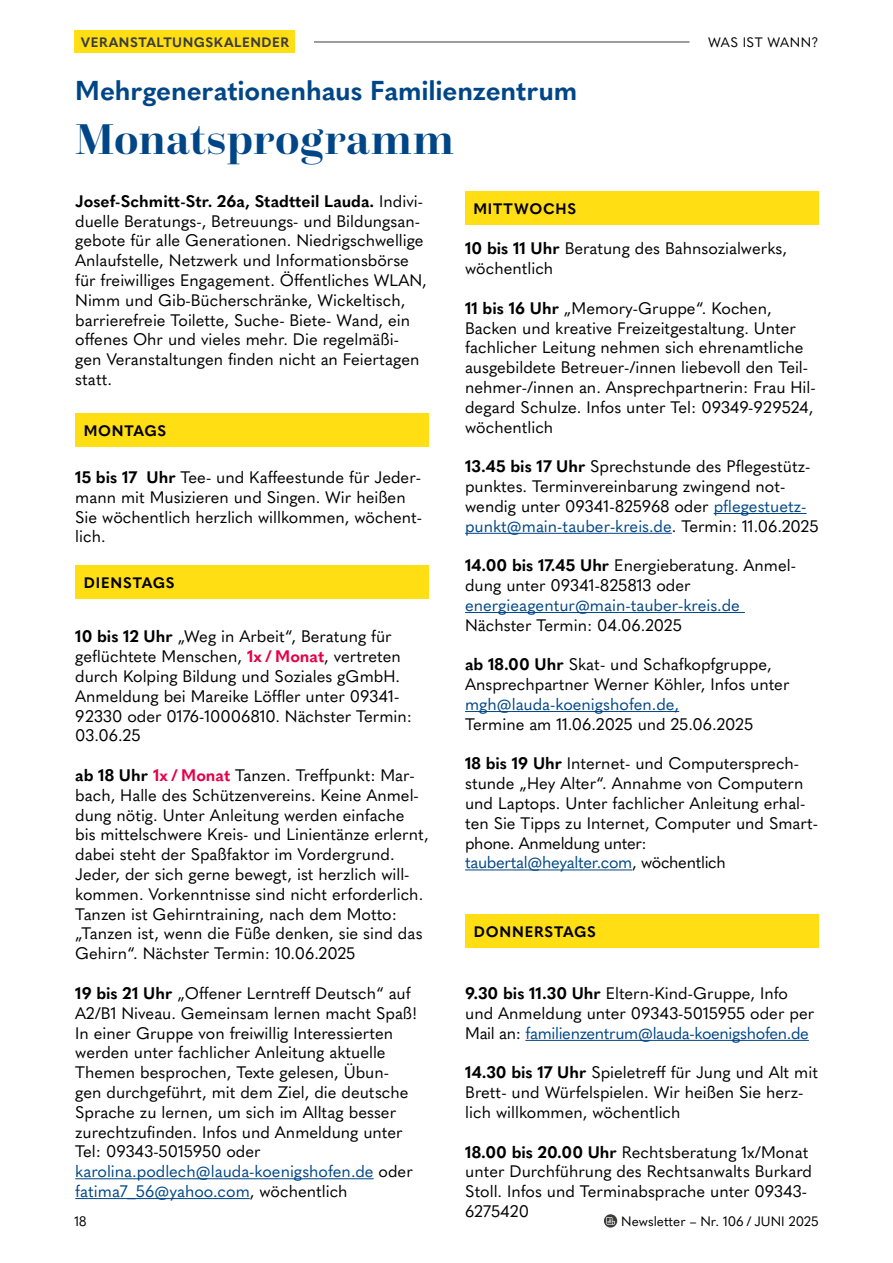
<style>
.page{position:relative;width:893px;height:1263px;background:#fff}
.page>*{position:absolute;margin:0;border:0;box-sizing:border-box;transform-origin:0 0}
.t1{font:700 45px "Questa Grande";letter-spacing:.015em;color:#004687}
.t2{font:700 27px "Quasimoda";letter-spacing:-.005em;color:#004687}
.t3{font:16.5px/19.8px "Quasimoda";color:#000}
.t4{font:16.5px "Quasimoda";color:#004687}
.t5{font:700 15px "Quasimoda";letter-spacing:.05em;color:#000}
.t6{font:13.5px "Quasimoda";color:#000}
.t7{font:700 13.5px "Quasimoda";letter-spacing:.04em;color:#3c3c3b}
.t8{font:13.5px "Quasimoda";letter-spacing:.04em;color:#000}
.s1{font-weight:700}
.s2{color:#004687}
.s3{font-weight:700;color:#e50046}
</style>
<div class="page">
<hr style="left:75px;top:1178px;width:299px;height:1px;background:#004687">
<hr style="left:75px;top:1198px;width:175px;height:1px;background:#004687">
<div style="left:75px;top:414px;width:354px;height:33px;background:#ffde14"></div>
<hr style="left:714px;top:513px;width:92px;height:1px;background:#004687">
<hr style="left:465px;top:533px;width:207px;height:1px;background:#004687">
<hr style="left:465px;top:612px;width:280px;height:1px;background:#004687">
<hr style="left:465px;top:711px;width:214px;height:1px;background:#004687">
<hr style="left:465px;top:869px;width:167px;height:1px;background:#004687">
<div style="left:465px;top:191px;width:353px;height:33px;background:#ffde14"></div>
<hr style="left:525px;top:1040px;width:284px;height:1px;background:#004687">
<div style="left:465px;top:914px;width:354px;height:33px;background:#ffde14"></div>
<div style="left:75px;top:566px;width:354px;height:33px;background:#ffde14"></div>
<div style="left:74px;top:31px;width:221px;height:22px;background:#ffde14"></div>
<hr style="left:314px;top:42px;width:375px;height:1px;background:#3c3c3b">
<div style="left:604px;top:1214px;width:13px;height:13px;background:#3c3c3b;border-radius:50%"></div>
<svg style="left:606px;top:1217px;width:9px;height:8px"></svg>
<p class="t7" style="left:81px;top:32px;width:210px">VERANSTALTUNGSKALENDER</p>
<p class="t8" style="left:708px;top:32px;width:112px">WAS IST WANN?</p>
<h2 class="t2" style="left:75px;top:69px;width:503px">Mehrgenerationenhaus Familienzentrum</h2>
<h1 class="t1" style="left:75px;top:111px;width:380px">Monatsprogramm</h1>
<p class="t3" style="left:75px;top:190px;width:353px"><span class="s1">Josef-Schmitt-Str. 26a, Stadtteil Lauda.</span> Indivi&shy;duelle Beratungs-, Betreuungs- und Bildungsan&shy;gebote für alle Generationen. Niedrigschwellige Anlaufstelle, Netzwerk und Informationsbörse für freiwilliges Engagement. Öffentliches WLAN, Nimm und Gib-Bücherschränke, Wickeltisch, barrierefreie Toilette, Suche- Biete- Wand, ein offenes Ohr und vieles mehr. Die regelmäßi&shy;gen Veranstaltungen finden nicht an Feiertagen statt.</p>
<p class="t5" style="left:473px;top:197px;width:104px">MITTWOCHS</p>
<p class="t3" style="left:465px;top:238px;width:323px"><span class="s1">10 bis 11 Uhr</span> Beratung des Bahnsozialwerks, wöchentlich</p>
<p class="t3" style="left:465px;top:297px;width:352px"><span class="s1">11 bis 16 Uhr</span> „Memory-Gruppe“. Kochen, Backen und kreative Freizeitgestaltung. Unter fachlicher Leitung nehmen sich ehrenamtliche ausgebildete Betreuer-/innen liebevoll den Teil&shy;nehmer-/innen an. Ansprechpartnerin: Frau Hil&shy;degard Schulze. Infos unter Tel: 09349-929524, wöchentlich</p>
<p class="t3" style="left:465px;top:455px;width:355px"><span class="s1">13.45 bis 17 Uhr</span> Sprechstunde des Pflegestütz&shy;punktes. Terminvereinbarung zwingend not&shy;wendig unter 09341-825968 oder <span class="s2">pflegestuetz&shy;punkt@main-tauber-kreis.de</span>. Termin: 11.06.2025</p>
<p class="t3" style="left:465px;top:554px;width:332px"><span class="s1">14.00 bis 17.45 Uhr</span> Energieberatung. Anmel&shy;dung unter 09341-825813 oder</p>
<p class="t4" style="left:465px;top:592px;width:276px">energieagentur@main-tauber-kreis.de</p>
<p class="t3" style="left:465px;top:614px;width:218px">Nächster Termin: 04.06.2025</p>
<p class="t3" style="left:465px;top:653px;width:326px"><span class="s1">ab 18.00 Uhr</span> Skat- und Schafkopfgruppe,<br>Ansprechpartner Werner Köhler, Infos unter</p>
<p class="t4" style="left:465px;top:691px;width:216px">mgh@lauda-koenigshofen.de,</p>
<p class="t3" style="left:465px;top:713px;width:290px">Termine am 11.06.2025 und 25.06.2025</p>
<p class="t3" style="left:465px;top:752px;width:355px"><span class="s1">18 bis 19 Uhr</span> Internet- und Computersprech&shy;stunde „Hey Alter“. Annahme von Computern und Laptops. Unter fachlicher Anleitung erhal&shy;ten Sie Tipps zu Internet, Computer und Smart&shy;phone. Anmeldung unter: <span class="s2">taubertal@heyalter.com</span>, wöchentlich</p>
<p class="t5" style="left:84px;top:419px;width:84px">MONTAGS</p>
<p class="t3" style="left:75px;top:466px;width:348px"><span class="s1">15 bis 17 Uhr</span> Tee- und Kaffeestunde für Jeder&shy;mann mit Musizieren und Singen. Wir heißen Sie wöchentlich herzlich willkommen, wöchent&shy;lich.</p>
<p class="t5" style="left:84px;top:571px;width:92px">DIENSTAGS</p>
<p class="t3" style="left:75px;top:626px;width:338px"><span class="s1">10 bis 12 Uhr</span> „Weg in Arbeit“, Beratung für geflüchtete Menschen, <span class="s3">1x / Monat</span>, vertreten durch Kolping Bildung und Soziales gGmbH.<br>Anmeldung bei Mareike Löffler unter 09341- 92330 oder 0176-10006810. Nächster Termin:<br>03.06.25</p>
<p class="t3" style="left:75px;top:764px;width:355px"><span class="s1">ab 18 Uhr</span> <span class="s3">1x / Monat</span> Tanzen. Treffpunkt: Mar&shy;bach, Halle des Schützenvereins. Keine Anmel&shy;dung nötig. Unter Anleitung werden einfache bis mittelschwere Kreis- und Linientänze erlernt, dabei steht der Spaßfaktor im Vordergrund.<br>Jeder, der sich gerne bewegt, ist herzlich will&shy;kommen. Vorkenntnisse sind nicht erforderlich.<br>Tanzen ist Gehirntraining, nach dem Motto: „Tanzen ist, wenn die Füße denken, sie sind das Gehirn“. Nächster Termin: 10.06.2025</p>
<p class="t3" style="left:75px;top:982px;width:344px"><span class="s1">19 bis 21 Uhr</span> „Offener Lerntreff Deutsch“ auf A2/B1 Niveau. Gemeinsam lernen macht Spaß!<br>In einer Gruppe von freiwillig Interessierten werden unter fachlicher Anleitung aktuelle Themen besprochen, Texte gelesen, Übun&shy;gen durchgeführt, mit dem Ziel, die deutsche Sprache zu lernen, um sich im Alltag besser zurechtzufinden. Infos und Anmeldung unter Tel: 09343-5015950 oder <span class="s2">karolina.podlech@lauda-koenigshofen.de</span> oder <span class="s2">fatima7_56@yahoo.com</span>, wöchentlich</p>
<p class="t5" style="left:474px;top:920px;width:124px">DONNERSTAGS</p>
<p class="t3" style="left:465px;top:982px;width:350px"><span class="s1">9.30 bis 11.30 Uhr</span> Eltern-Kind-Gruppe, Info und Anmeldung unter 09343-5015955 oder per<br>Mail an: <span class="s2">familienzentrum@lauda-koenigshofen.de</span></p>
<p class="t3" style="left:465px;top:1061px;width:354px"><span class="s1">14.30 bis 17 Uhr</span> Spieletreff für Jung und Alt mit<br>Brett- und Würfelspielen. Wir heißen Sie herz&shy;lich willkommen, wöchentlich</p>
<p class="t3" style="left:465px;top:1141px;width:348px"><span class="s1">18.00 bis 20.00 Uhr</span> Rechtsberatung 1x/Monat unter Durchführung des Rechtsanwalts Burkard Stoll. Infos und Terminabsprache unter 09343- 6275420</p>
<p class="t6" style="left:74px;top:1211px;width:14px">18</p>
<p class="t6" style="left:621px;top:1211px;width:199px">Newsletter – Nr. 106 / JUNI 2025</p>
</div>
